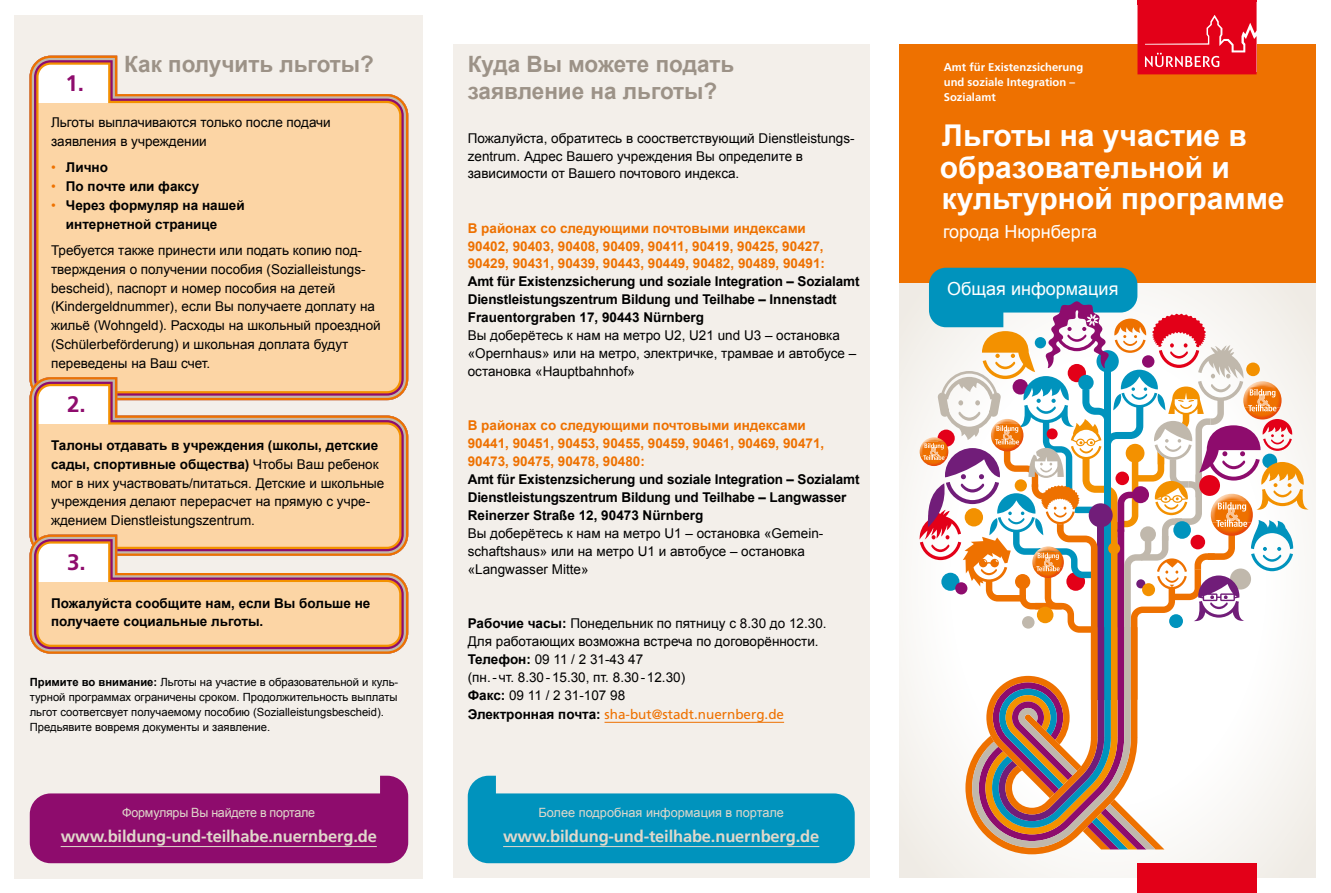
<style>
.page{position:relative;width:1331px;height:893px;background:#fff}
.page>*{position:absolute;margin:0;border:0;box-sizing:border-box;transform-origin:0 0}
.t1{font:700 30px/31.5px "Arial";color:#fff}
.t2{font:700 22.5px/27px "Arial";color:#9c9287}
.t3{font:700 22.5px "Frutiger";color:#8e0c6d}
.t4{font:18px "Arial";color:#fff}
.t5{font:700 16.5px "Frutiger";letter-spacing:-.01em;color:#e0d8cb}
.t6{font:13.5px/18.8px "Arial";color:#000}
.t7{font:700 13.5px/18px "Arial";letter-spacing:-.01em;color:#000}
.t8{font:700 13.5px/18px "Arial";color:#ee7100}
.t9{font:13.5px "Frutiger";color:#ee7100}
.t10{font:12.75px "Arial";letter-spacing:-.01em;color:#e0d8cb}
.t11{font:11.25px/15px "Arial";color:#000}
.t12{font:700 11.25px/15px "Frutiger";color:#fff}
.s1{font-weight:400;color:#ee7100}
.s2{font-weight:700}
.s3{font-family:"Arial";font-weight:700;color:#000}
</style>
<div class="page">
<div style="left:15px;top:15px;width:408px;height:863px;background:#f3efea"></div>
<div style="left:453px;top:45px;width:417px;height:833px;background:#f3efea"></div>
<div style="left:899px;top:283px;width:417px;height:595px;background:#f6f4f0"></div>
<div style="left:899px;top:45px;width:417px;height:238px;background:#ee7100"></div>
<svg style="left:919px;top:268px;width:390px;height:586px"></svg>
<svg style="left:30px;top:56px;width:378px;height:321px;background:#f7cfa5"></svg>
<svg style="left:30px;top:776px;width:378px;height:87px"></svg>
<svg style="left:468px;top:776px;width:387px;height:87px"></svg>
<hr style="left:503px;top:846px;width:316px;height:1px;background:#e0d8cb">
<hr style="left:61px;top:846px;width:316px;height:1px;background:#e0d8cb">
<svg style="left:30px;top:377px;width:378px;height:158px;background:#f5ca9e"></svg>
<svg style="left:30px;top:535px;width:378px;height:119px;background:#eec19b"></svg>
<hr style="left:604px;top:722px;width:180px;height:1px;background:#ee7100">
<div style="left:1137px;top:863px;width:119px;height:30px;background:#e30018"></div>
<svg style="left:1137px;top:0;width:119px;height:74px;background:#e5142a"></svg>
<h2 class="t3" style="left:65px;top:70px;width:20px">1.</h2>
<h2 class="t2" style="left:124px;top:51px;width:251px">Как получить льготы?</h2>
<p class="t6" style="left:51px;top:113px;width:281px">Льготы выплачиваются только после подачи заявления в учреждении</p>
<p class="t7" style="left:51px;top:159px;width:58px"><span class="s1">•</span> Лично</p>
<p class="t7" style="left:51px;top:178px;width:150px"><span class="s1">•</span> По почте или факсу</p>
<p class="t7" style="left:66px;top:196px;width:180px;line-height:18.8px;text-indent:-15px"><span class="s1">•</span> Через формуляр на нашей интернетной странице</p>
<p class="t6" style="left:51px;top:241px;width:331px">Требуется также принести или подать копию под&shy;тверждения о получении пособия (Sozialleistungs&shy;bescheid), паспорт и номер пособия на детей (Kindergeldnummer), если Вы получаете доплату на жильё (Wohngeld). Расходы на школьный проездной (Schülerbeförderung) и школьная доплата будут переведены на Ваш счет.</p>
<h2 class="t3" style="left:67px;top:391px;width:20px">2.</h2>
<p class="t6" style="left:51px;top:436px;width:335px"><span class="s2">Талоны отдавать в учреждения (школы, детские cады, спортивные общества)</span> Чтобы Ваш ребенок мог в них участвовать/питаться. Детские и школьные учреждения делают перерасчет на прямую с учре&shy;ждением Dienstleistungszentrum.</p>
<h2 class="t3" style="left:67px;top:549px;width:20px">3.</h2>
<p class="t7" style="left:51px;top:594px;width:321px;line-height:18.8px">Пожалуйста сообщите нам, если Вы больше не получаете социальные льготы.</p>
<p class="t11" style="left:30px;top:675px;width:370px"><span class="s2">Примите во внимание:</span> Льготы на участие в образовательной и куль&shy;турной программах ограничены сроком. Продолжительность выплаты льгот соответсвует получаемому пособию (Sozialleistungsbescheid).<br>Предьявите вовремя документы и заявление.</p>
<p class="t10" style="left:122px;top:804px;width:195px">Формуляры Вы найдете в портале</p>
<p class="t5" style="left:61px;top:827px;width:318px">www.bildung-und-teilhabe.nuernberg.de</p>
<h2 class="t2" style="left:468px;top:51px;width:268px">Куда Вы можете подать заявление на льготы?</h2>
<p class="t6" style="left:468px;top:129px;width:388px;line-height:18px">Пожалуйста, обратитесь в соостветствующий Dienstleistungs&shy;zentrum. Адрес Вашего учреждения Вы определите в зависимости от Вашего почтового индекса.</p>
<p class="t8" style="left:468px;top:219px;width:359px">В районах со следующими почтовыми индексами<br>90402, 90403, 90408, 90409, 90411, 90419, 90425, 90427,<br>90429, 90431, 90439, 90443, 90449, 90482, 90489, 90491:</p>
<p class="t7" style="left:468px;top:273px;width:393px">Amt für Existenzsicherung und soziale Integration – Sozialamt<br>Dienstleistungszentrum Bildung und Teilhabe – Innenstadt<br>Frauentorgraben 17, 90443 Nürnberg</p>
<p class="t6" style="left:468px;top:327px;width:390px;line-height:18px">Вы доберётесь к нам на метро U2, U21 und U3 – остановка «Opernhaus» или на метро, электричке, трамвае и автобусе – остановка «Hauptbahnhof»</p>
<p class="t8" style="left:468px;top:417px;width:358px">В районах со следующими почтовыми индексами<br>90441, 90451, 90453, 90455, 90459, 90461, 90469, 90471,<br>90473, 90475, 90478, 90480:</p>
<p class="t7" style="left:468px;top:471px;width:393px">Amt für Existenzsicherung und soziale Integration – Sozialamt<br>Dienstleistungszentrum Bildung und Teilhabe – Langwasser<br>Reinerzer Straße 12, 90473 Nürnberg</p>
<p class="t6" style="left:468px;top:525px;width:357px;line-height:18px">Вы доберётесь к нам на метро U1 – остановка «Gemein&shy;schaftshaus» или на метро U1 и автобусе – остановка «Langwasser Mitte»</p>
<p class="t6" style="left:468px;top:615px;width:360px;line-height:18px"><span class="s2">Рабочие часы:</span> Понедельник по пятницу с 8.30 до 12.30.<br>Для работающих возможна встреча по договорённости.<br><span class="s2">Teлефон:</span> 09 11 / 2 31-43 47<br>(пн.-чт. 8.30-15.30, пт. 8.30-12.30)<br><span class="s2">Факс:</span> 09 11 / 2 31-107 98</p>
<p class="t9" style="left:468px;top:707px;width:318px"><span class="s3">Электронная почта:</span> sha-but@stadt.nuernberg.de</p>
<p class="t10" style="left:538px;top:804px;width:247px">Более подробная информация в портале</p>
<p class="t5" style="left:503px;top:827px;width:318px">www.bildung-und-teilhabe.nuernberg.de</p>
<p class="t12" style="left:944px;top:60px;width:141px">Amt für Existenzsicherung und soziale Integration –<br>Sozialamt</p>
<h1 class="t1" style="left:940px;top:121px;width:346px">Льготы на участие в образовательной и культурной программе</h1>
<h3 class="t4" style="left:943px;top:220px;width:156px">города Нюрнберга</h3>
<h3 class="t4" style="left:947px;top:276px;width:173px">Общая информация</h3>
</div>
